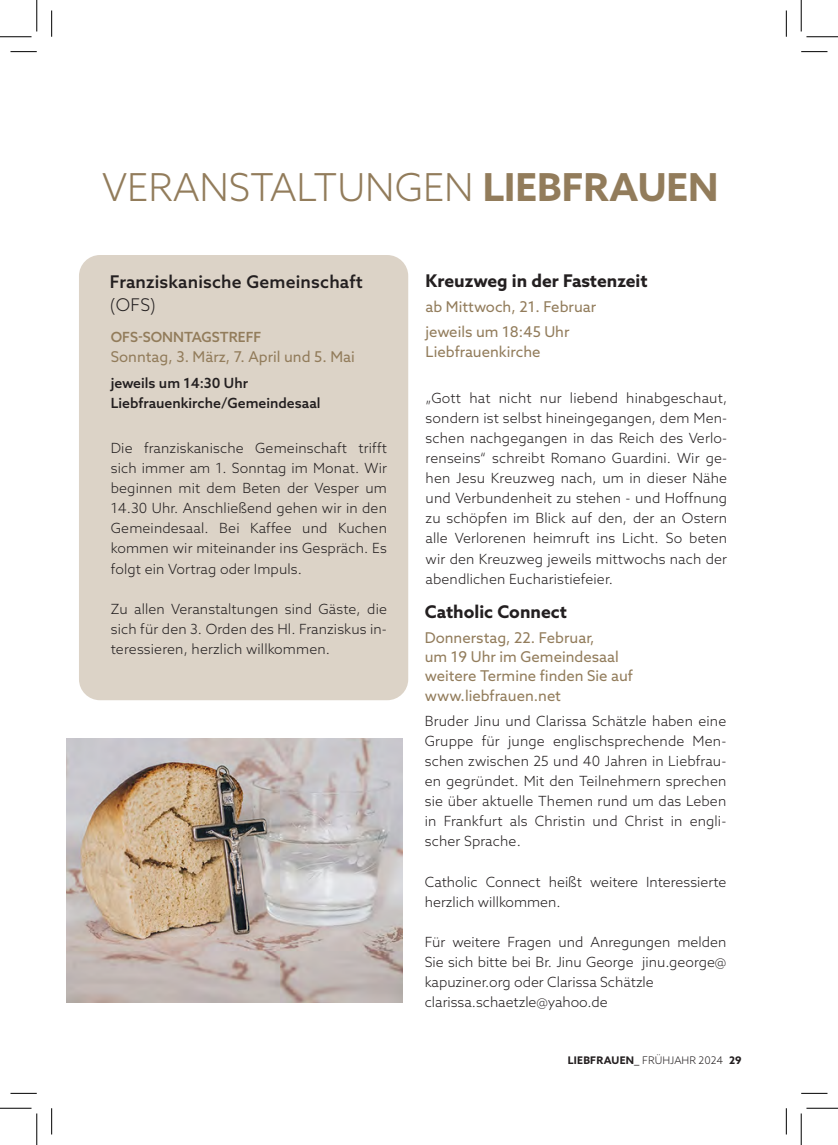
<style>
.page{position:relative;width:838px;height:1145px;background:#fff}
.page>*{position:absolute;margin:0;border:0;box-sizing:border-box;transform-origin:0 0}
.t1{font:300 38.5px "Azo Sans";color:#927c5b}
.t2{font:700 17.5px "Azo Sans";color:#231f20}
.t3{font:500 17.5px "Azo Sans";letter-spacing:.01em;color:#231f20}
.t4{font:300 17.5px "Azo Sans";color:#231f20}
.t5{font:14.88px/19.2px "Azo Sans";color:#927c5b}
.t6{font:300 14px/20.1px "Azo Sans";color:#231f20;text-align:justify}
.t7{font:500 14px/20.1px "Azo Sans";color:#231f20}
.t8{font:500 14px "Azo Sans";color:#927c5b}
.t9{font:700 10.5px "Azo Sans";letter-spacing:.02em;color:#231f20}
.s1{font-weight:700}
.s2{font-weight:300}
</style>
<div class="page">
<div style="left:79px;top:255px;width:329px;height:445px;background:#dcd3c7;border-radius:21px"></div>
<img style="left:67px;top:738px;width:335px;height:265px">
<svg style="left:10px;top:51px;width:27px;height:1px"></svg>
<svg style="left:801px;top:51px;width:26px;height:1px"></svg>
<svg style="left:10px;top:1093px;width:27px;height:1px"></svg>
<svg style="left:801px;top:1093px;width:26px;height:1px"></svg>
<svg style="left:51px;top:10px;width:1px;height:27px"></svg>
<svg style="left:51px;top:1108px;width:1px;height:26px"></svg>
<svg style="left:786px;top:10px;width:1px;height:27px"></svg>
<svg style="left:786px;top:1108px;width:1px;height:26px"></svg>
<hr style="left:0;top:36px;width:32px;height:1px;background:#000">
<hr style="left:806px;top:36px;width:31px;height:1px;background:#000">
<hr style="left:0;top:1108px;width:32px;height:1px;background:#000">
<hr style="left:806px;top:1108px;width:31px;height:1px;background:#000">
<hr style="left:36px;top:0;width:1px;height:31px;background:#000">
<hr style="left:36px;top:1113px;width:1px;height:32px;background:#000">
<hr style="left:800px;top:0;width:1px;height:31px;background:#000">
<hr style="left:800px;top:1113px;width:1px;height:32px;background:#000">
<h1 class="t1" style="left:102px;top:162px;width:617px">VERANSTALTUNGEN <span class="s1">LIEBFRAUEN</span></h1>
<p class="t3" style="left:110px;top:270px;width:254px">Franziskanische Gemeinschaft</p>
<p class="t4" style="left:110px;top:293px;width:47px">(OFS)</p>
<p class="t8" style="left:111px;top:328px;width:152px">OFS-SONNTAGSTREFF</p>
<p class="t5" style="left:111px;top:347px;width:245px">Sonntag, 3. März, 7. April und 5. Mai</p>
<p class="t7" style="left:111px;top:372px;width:211px">jeweils um 14:30 Uhr<br>Liebfrauenkirche/Gemeindesaal</p>
<p class="t6" style="left:111px;top:438px;width:278px">Die franziskanische Gemeinschaft trifft sich immer am 1. Sonntag im Monat. Wir beginnen mit dem Beten der Vesper um 14.30 Uhr. Anschließend gehen wir in den Gemeindesaal. Bei Kaffee und Kuchen kommen wir miteinander ins Gespräch. Es folgt ein Vortrag oder Impuls.</p>
<p class="t6" style="left:111px;top:599px;width:278px">Zu allen Veranstaltungen sind Gäste, die sich für den 3. Orden des Hl. Franziskus in&shy;teressieren, herzlich willkommen.</p>
<p class="t2" style="left:425px;top:269px;width:223px">Kreuzweg in der Fastenzeit</p>
<p class="t5" style="left:425px;top:294px;width:172px;line-height:25px">ab Mittwoch, 21. Februar jeweils um 18:45 Uhr</p>
<p class="t5" style="left:425px;top:342px;width:116px">Liebfrauenkirche</p>
<p class="t6" style="left:425px;top:387px;width:303px">„Gott hat nicht nur liebend hinabgeschaut, sondern ist selbst hineingegangen, dem Men&shy;schen nachgegangen in das Reich des Verlo&shy;renseins“ schreibt Romano Guardini. Wir ge&shy;hen Jesu Kreuzweg nach, um in dieser Nähe und Verbundenheit zu stehen - und Hoffnung zu schöpfen im Blick auf den, der an Ostern alle Verlorenen heimruft ins Licht. So beten wir den Kreuzweg jeweils mittwochs nach der abendlichen Eucharistiefeier.</p>
<p class="t2" style="left:425px;top:600px;width:144px">Catholic Connect</p>
<p class="t5" style="left:425px;top:628px;width:210px">Donnerstag, 22. Februar,<br>um 19 Uhr im Gemeindesaal weitere Termine finden Sie auf www.liebfrauen.net</p>
<p class="t6" style="left:425px;top:711px;width:303px">Bruder Jinu und Clarissa Schätzle haben eine Gruppe für junge englischsprechende Men&shy;schen zwischen 25 und 40 Jahren in Liebfrau&shy;en gegründet. Mit den Teilnehmern sprechen sie über aktuelle Themen rund um das Leben in Frankfurt als Christin und Christ in engli&shy;scher Sprache.</p>
<p class="t6" style="left:425px;top:872px;width:303px">Catholic Connect heißt weitere Interessierte herzlich willkommen.</p>
<p class="t6" style="left:425px;top:932px;width:303px;text-align:left">Für weitere Fragen und Anregungen melden Sie sich bitte bei Br. Jinu George jinu.george@ kapuziner.org oder Clarissa Schätzle clarissa.schaetzle@yahoo.de</p>
<p class="t9" style="left:568px;top:1054px;width:175px">LIEBFRAUEN_ <span class="s2">FRÜHJAHR 2024</span> 29</p>
</div>
